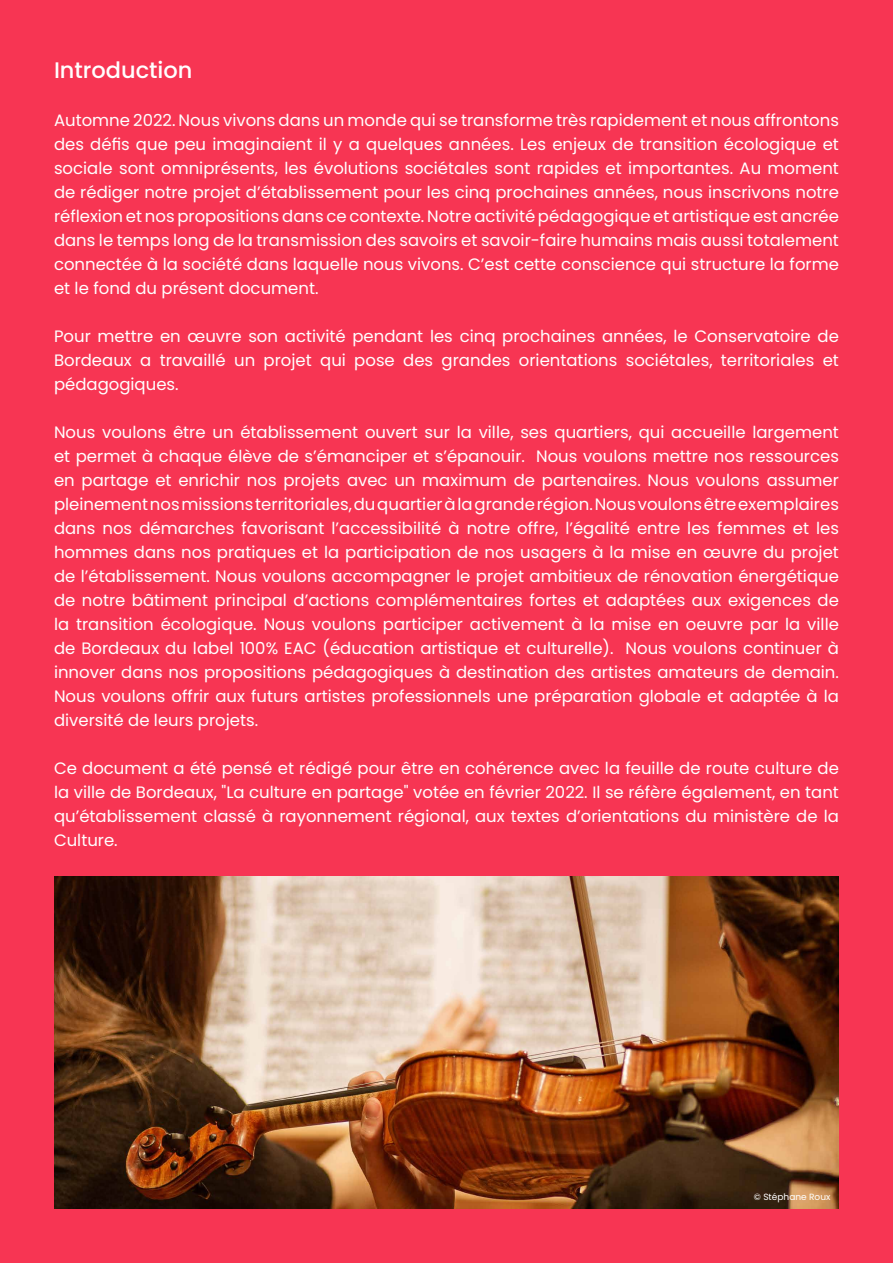
<style>
.page{position:relative;width:893px;height:1263px;background:#f73553}
.page>*{position:absolute;margin:0;border:0;box-sizing:border-box;transform-origin:0 0}
.t1{font:500 22.5px "Poppins";color:#fff}
.t2{font:16.5px/24px "Poppins";color:#fff;text-align:justify}
.t3{font:9px "Poppins";color:#fff}
</style>
<div class="page">
<img style="left:54px;top:876px;width:785px;height:333px">
<h1 class="t1" style="left:54px;top:57px;width:140px">Introduction</h1>
<p class="t2" style="left:54px;top:108px;width:786px">Automne 2022. Nous vivons dans un monde qui se transforme très rapidement et nous affrontons des défis que peu imaginaient il y a quelques années. Les enjeux de transition écologique et sociale sont omniprésents, les évolutions sociétales sont rapides et importantes. Au moment de rédiger notre projet d’établissement pour les cinq prochaines années, nous inscrivons notre réflexion et nos propositions dans ce contexte. Notre activité pédagogique et artistique est ancrée dans le temps long de la transmission des savoirs et savoir-faire humains mais aussi totalement connectée à la société dans laquelle nous vivons. C’est cette conscience qui structure la forme et le fond du présent document.</p>
<p class="t2" style="left:54px;top:324px;width:786px">Pour mettre en œuvre son activité pendant les cinq prochaines années, le Conservatoire de Bordeaux a travaillé un projet qui pose des grandes orientations sociétales, territoriales et pédagogiques.</p>
<p class="t2" style="left:54px;top:420px;width:786px">Nous voulons être un établissement ouvert sur la ville, ses quartiers, qui accueille largement et permet à chaque élève de s’émanciper et s’épanouir. Nous voulons mettre nos ressources en partage et enrichir nos projets avec un maximum de partenaires. Nous voulons assumer pleinement nos missions territoriales, du quartier à la grande région. Nous voulons être exemplaires dans nos démarches favorisant l’accessibilité à notre offre, l’égalité entre les femmes et les hommes dans nos pratiques et la participation de nos usagers à la mise en œuvre du projet de l’établissement. Nous voulons accompagner le projet ambitieux de rénovation énergétique de notre bâtiment principal d’actions complémentaires fortes et adaptées aux exigences de la transition écologique. Nous voulons participer activement à la mise en oeuvre par la ville de Bordeaux du label 100% EAC (éducation artistique et culturelle). Nous voulons continuer à innover dans nos propositions pédagogiques à destination des artistes amateurs de demain.<br>Nous voulons offrir aux futurs artistes professionnels une préparation globale et adaptée à la diversité de leurs projets.</p>
<p class="t2" style="left:54px;top:756px;width:786px">Ce document a été pensé et rédigé pour être en cohérence avec la feuille de route culture de la ville de Bordeaux, "La culture en partage" votée en février 2022. Il se réfère également, en tant qu’établissement classé à rayonnement régional, aux textes d’orientations du ministère de la Culture.</p>
<p class="t3" style="left:754px;top:1192px;width:78px">© Stéphane Roux</p>
</div>
